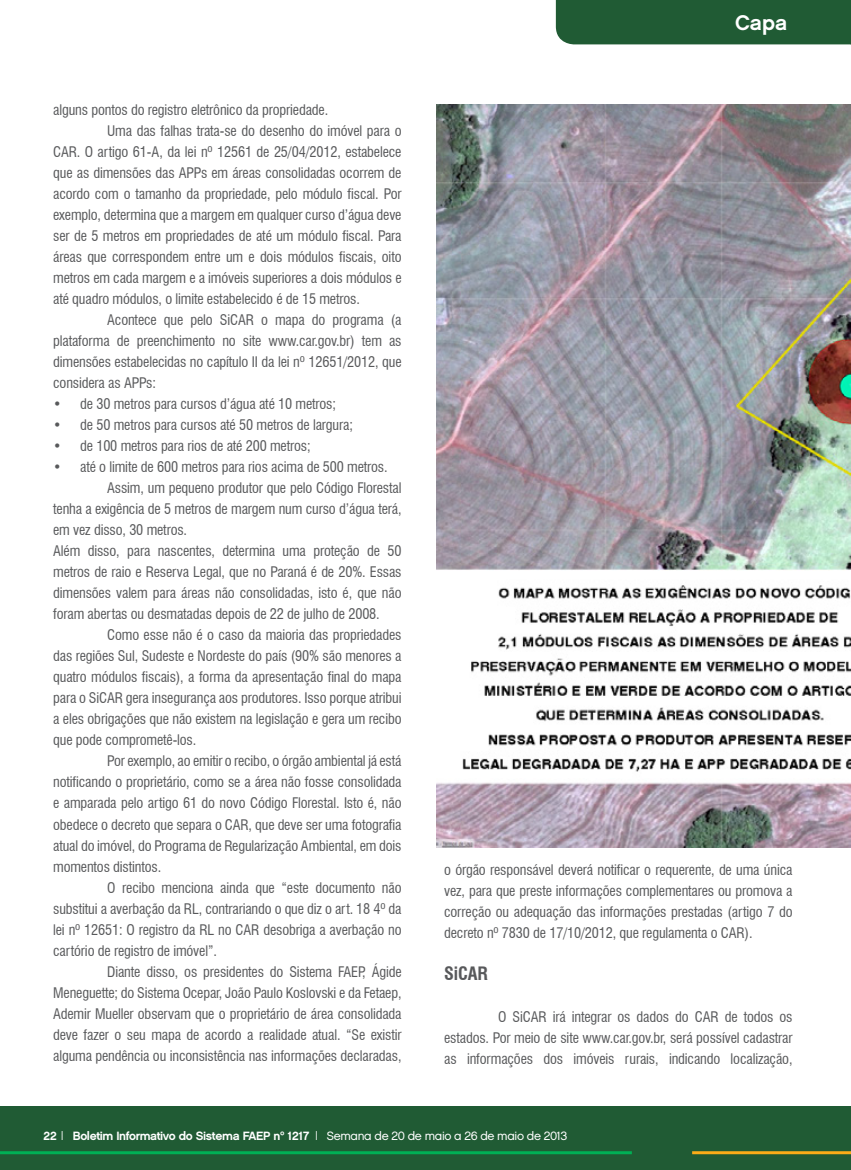
<style>
.page{position:relative;width:851px;height:1170px;background:#fff}
.page>*{position:absolute;margin:0;border:0;box-sizing:border-box;transform-origin:0 0}
.t1{font:21px "Chalet New York Nineteen Sixty";color:#fff}
.t2{font:700 condensed 18px "Swiss 721 BT";letter-spacing:-.01em;color:#58595b}
.t3{font:condensed 14.25px/21px "Swiss 721 BT";letter-spacing:-.01em;color:#58595b;text-align:justify}
.t4{font:12px "Chalet New York Nineteen Sixty";letter-spacing:-.03em;color:#fff}
.s1{font-family:"Chalet London Nineteen Eighty"}
</style>
<div class="page">
<div style="left:0;top:1106px;width:850px;height:63px;background:#205b34"></div>
<hr style="left:0;top:1151px;width:631px;height:3px;background:#00b055">
<hr style="left:692px;top:1151px;width:158px;height:3px;background:#fbac18">
<div style="left:555px;top:0;width:296px;height:44px;background:#205b34"></div>
<img style="left:436px;top:104px;width:414px;height:743px">
<p class="t3" style="left:53px;top:99px;width:276px">alguns pontos do registro eletrônico da propriedade.</p>
<p class="t3" style="left:53px;top:120px;width:350px;text-indent:54px">Uma das falhas trata-se do desenho do imóvel para o CAR. O artigo 61-A, da lei nº 12561 de 25/04/2012, estabelece que as dimensões das APPs em áreas consolidadas ocorrem de acordo com o tamanho da propriedade, pelo módulo fiscal. Por exemplo, determina que a margem em qualquer curso d’água deve ser de 5 metros em propriedades de até um módulo fiscal. Para áreas que correspondem entre um e dois módulos fiscais, oito metros em cada margem e a imóveis superiores a dois módulos e até quadro módulos, o limite estabelecido é de 15 metros.</p>
<p class="t3" style="left:53px;top:309px;width:350px;text-indent:54px">Acontece que pelo SiCAR o mapa do programa (a plataforma de preenchimento no site www.car.gov.br) tem as dimensões estabelecidas no capítulo II da lei nº 12651/2012, que considera as APPs:</p>
<p class="t3" style="left:53px;top:393px;width:284px">• de 30 metros para cursos d’água até 10 metros;</p>
<p class="t3" style="left:53px;top:414px;width:301px">• de 50 metros para cursos até 50 metros de largura;</p>
<p class="t3" style="left:53px;top:435px;width:259px">• de 100 metros para rios de até 200 metros;</p>
<p class="t3" style="left:53px;top:456px;width:336px">• até o limite de 600 metros para rios acima de 500 metros.</p>
<p class="t3" style="left:53px;top:477px;width:350px;text-indent:54px">Assim, um pequeno produtor que pelo Código Florestal tenha a exigência de 5 metros de margem num curso d’água terá, em vez disso, 30 metros.</p>
<p class="t3" style="left:53px;top:540px;width:350px">Além disso, para nascentes, determina uma proteção de 50 metros de raio e Reserva Legal, que no Paraná é de 20%. Essas dimensões valem para áreas não consolidadas, isto é, que não foram abertas ou desmatadas depois de 22 de julho de 2008.</p>
<p class="t3" style="left:53px;top:624px;width:350px;text-indent:54px">Como esse não é o caso da maioria das propriedades das regiões Sul, Sudeste e Nordeste do país (90% são menores a quatro módulos fiscais), a forma da apresentação final do mapa para o SiCAR gera insegurança aos produtores. Isso porque atribui a eles obrigações que não existem na legislação e gera um recibo que pode comprometê-los.</p>
<p class="t3" style="left:53px;top:750px;width:350px;text-indent:54px">Por exemplo, ao emitir o recibo, o órgão ambiental já está notificando o proprietário, como se a área não fosse consolidada e amparada pelo artigo 61 do novo Código Florestal. Isto é, não obedece o decreto que separa o CAR, que deve ser uma fotografia atual do imóvel, do Programa de Regularização Ambiental, em dois momentos distintos.</p>
<p class="t3" style="left:53px;top:876px;width:350px;text-indent:54px">O recibo menciona ainda que “este documento não substitui a averbação da RL, contrariando o que diz o art. 18 4º da lei nº 12651: O registro da RL no CAR desobriga a averbação no cartório de registro de imóvel”.</p>
<p class="t3" style="left:53px;top:960px;width:350px;text-indent:54px">Diante disso, os presidentes do Sistema FAEP, Ágide Meneguette; do Sistema Ocepar, João Paulo Koslovski e da Fetaep, Ademir Mueller observam que o proprietário de área consolidada deve fazer o seu mapa de acordo a realidade atual. “Se existir alguma pendência ou inconsistência nas informações declaradas,</p>
<p class="t1" style="left:735px;top:10px;width:54px">Capa</p>
<p class="t3" style="left:444px;top:858px;width:350px">o órgão responsável deverá notificar o requerente, de uma única vez, para que preste informações complementares ou promova a correção ou adequação das informações prestadas (artigo 7 do decreto nº 7830 de 17/10/2012, que regulamenta o CAR).</p>
<p class="t2" style="left:444px;top:962px;width:45px">SiCAR</p>
<p class="t3" style="left:444px;top:1005px;width:350px;text-indent:54px">O SiCAR irá integrar os dados do CAR de todos os estados. Por meio de site www.car.gov.br, será possível cadastrar as informações dos imóveis rurais, indicando localização,</p>
<p class="t4" style="left:43px;top:1128px;width:525px">22 | Boletim Informativo do Sistema FAEP nº 1217 | <span class="s1">Semana de 20 de maio a 26 de maio de 2013</span></p>
</div>
